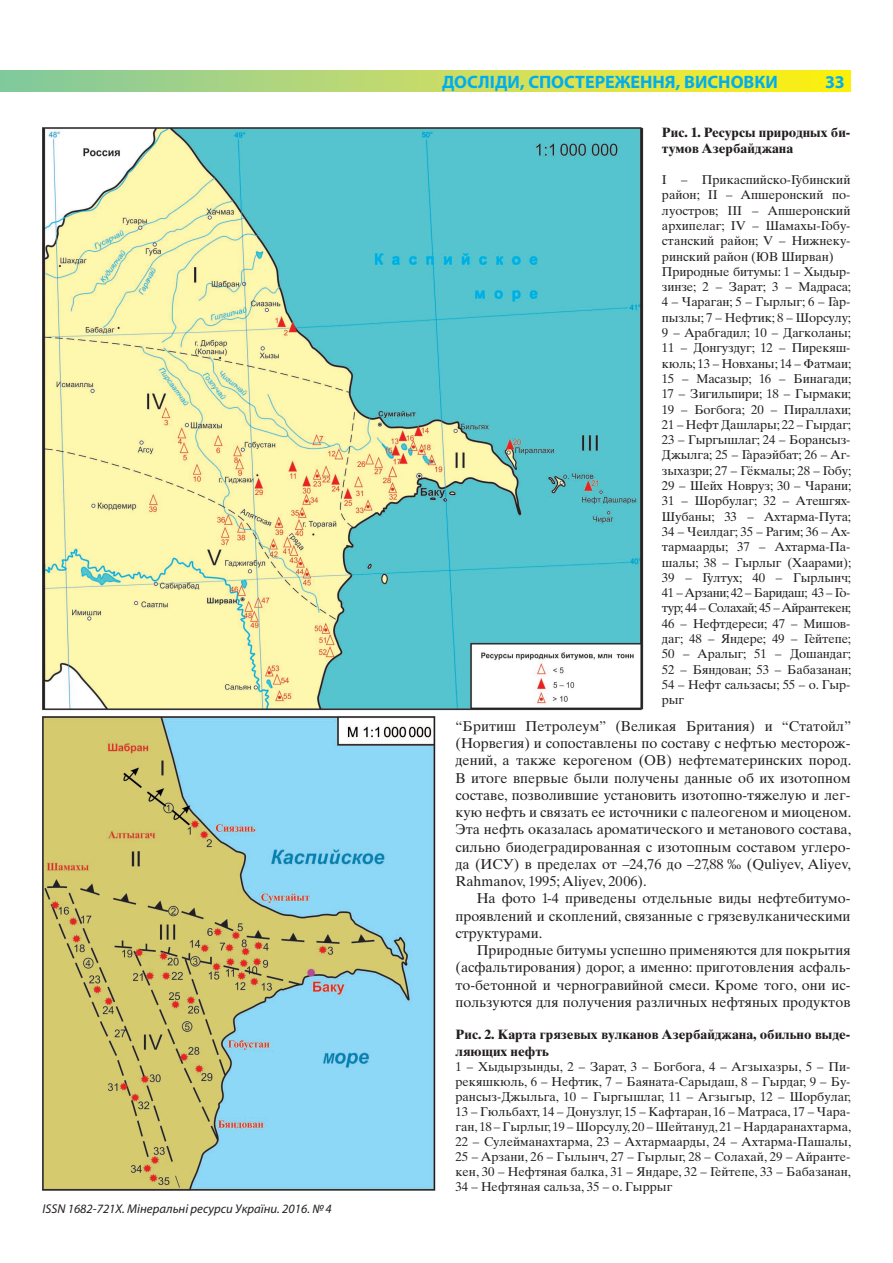
<style>
.page{position:relative;width:893px;height:1263px;background:#fff}
.page>*{position:absolute;margin:0;border:0;box-sizing:border-box;transform-origin:0 0}
.t1{font:700 18px "Myriad Pro";color:#00aeef}
.t2{font:14.25px/17.2px "Times Ten LT Std";color:#231f20;text-align:justify}
.t3{font:700 13.5px/16.2px "Times Ten LT Std";color:#231f20}
.t4{font:12.75px/15.3px "Times Ten LT Std";letter-spacing:-.01em;color:#231f20}
.t5{font:italic 12.75px "Myriad Pro";color:#231f20}
</style>
<div class="page">
<svg style="left:0;top:70px;width:850px;height:21px"></svg>
<img style="left:43px;top:717px;width:393px;height:474px">
<img style="left:43px;top:128px;width:601px;height:583px">
<p class="t5" style="left:43px;top:1202px;width:291px">ISSN 1682-721X. Мінеральні ресурси України. 2016. № 4</p>
<h1 class="t1" style="left:442px;top:72px;width:337px">ДОСЛІДИ, СПОСТЕРЕЖЕННЯ, ВИСНОВКИ</h1>
<h1 class="t1" style="left:825px;top:72px;width:21px">33</h1>
<p class="t3" style="left:662px;top:124px;width:190px">Рис. 1. Ресурсы природных би&shy;тумов Азербайджана</p>
<p class="t4" style="left:662px;top:172px;width:191px">І – Прикаспийско-Губинский район; ІІ – Апшеронский по&shy;луостров; ІІІ – Апшеронский архипелаг; IV – Шамахы-Гобу&shy;станский район; V – Нижнеку&shy;ринский район (ЮВ Ширван)<br>Природные битумы: 1 – Хыдыр&shy;зинзе; 2 – Зарат; 3 – Мадраса;<br>4 – Чараган; 5 – Гырлыг; 6 – Гар&shy;пызлы; 7 – Нефтик; 8 – Шорсулу;<br>9 – Арабгадил; 10 – Дагколаны;<br>11 – Донгуздуг; 12 – Пирекяш&shy;кюль; 13 – Новханы; 14 – Фатмаи;<br>15 – Масазыр; 16 – Бинагади;<br>17 – Зигильпири; 18 – Гырмаки;<br>19 – Богбога; 20 – Пираллахи;<br>21 – Нефт Дашлары; 22 – Гырдаг;<br>23 – Гыргышлаг; 24 – Борансыз-<br>Джылга; 25 – Гараэйбат; 26 – Аг&shy;зыхазри; 27 – Гёкмалы; 28 – Гобу;<br>29 – Шейх Новруз; 30 – Чарани;<br>31 – Шорбулаг; 32 – Атешгях-<br>Шубаны; 33 – Ахтарма-Пута;<br>34 – Чеилдаг; 35 – Рагим; 36 – Ах&shy;тармаарды; 37 – Ахтарма-Па&shy;шалы; 38 – Гырлыг (Хаарами);<br>39 – Гултух; 40 – Гырлынч;<br>41 – Арзани; 42 – Баридаш; 43 – Го&shy;тур; 44 – Солахай; 45 – Айрантекен;<br>46 – Нефтдереси; 47 – Мишов&shy;даг; 48 – Яндере; 49 – Гейтепе;<br>50 – Аралыг; 51 – Дошандаг;<br>52 – Бяндован; 53 – Бабазанан;<br>54 – Нефт сальзасы; 55 – о. Гыр&shy;рыг</p>
<p class="t2" style="left:455px;top:717px;width:397px">“Бритиш Петролеум” (Великая Британия) и “Статойл” (Норвегия) и сопоставлены по составу с нефтью месторож&shy;дений, а также керогеном (ОВ) нефтематеринских пород.<br>В итоге впервые были получены данные об их изотопном составе, позволившие установить изотопно-тяжелую и лег&shy;кую нефть и связать ее источники с палеогеном и миоценом.<br>Эта нефть оказалась ароматического и метанового состава, сильно биодеградированная с изотопным составом углеро&shy;да (ИСУ) в пределах от –24,76 до –27,88 ‰ (Quliyev, Aliyev, Rahmanov, 1995; Aliyev, 2006).</p>
<p class="t2" style="left:455px;top:890px;width:396px;text-indent:21px">На фото 1-4 приведены отдельные виды нефтебитумо&shy;проявлений и скоплений, связанные с грязевулканическими структурами.</p>
<p class="t2" style="left:455px;top:942px;width:396px;text-indent:21px">Природные битумы успешно применяются для покрытия (асфальтирования) дорог, а именно: приготовления асфаль&shy;то-бетонной и черногравийной смеси. Кроме того, они ис&shy;пользуются для получения различных нефтяных продуктов</p>
<p class="t3" style="left:455px;top:1026px;width:396px">Рис. 2. Карта грязевых вулканов Азербайджана, обильно выде&shy;ляющих нефть</p>
<p class="t4" style="left:455px;top:1059px;width:397px;text-align:justify">1 – Хыдырзынды, 2 – Зарат, 3 – Богбога, 4 – Агзыхазры, 5 – Пи&shy;рекяшкюль, 6 – Нефтик, 7 – Баяната-Сарыдаш, 8 – Гырдаг, 9 – Бу&shy;рансыз-Джыльга, 10 – Гыргышлаг, 11 – Агзыгыр, 12 – Шорбулаг, 13 – Гюльбахт, 14 – Донузлуг, 15 – Кафтаран, 16 – Матраса, 17 – Чара&shy;ган, 18 – Гырлыг, 19 – Шорсулу, 20 – Шейтануд, 21 – Нардаранахтарма, 22 – Сулейманахтарма, 23 – Ахтармаарды, 24 – Ахтарма-Пашалы, 25 – Арзани, 26 – Гылынч, 27 – Гырлыг, 28 – Солахай, 29 – Айранте&shy;кен, 30 – Нефтяная балка, 31 – Яндаре, 32 – Гейтепе, 33 – Бабазанан, 34 – Нефтяная сальза, 35 – о. Гыррыг</p>
</div>
